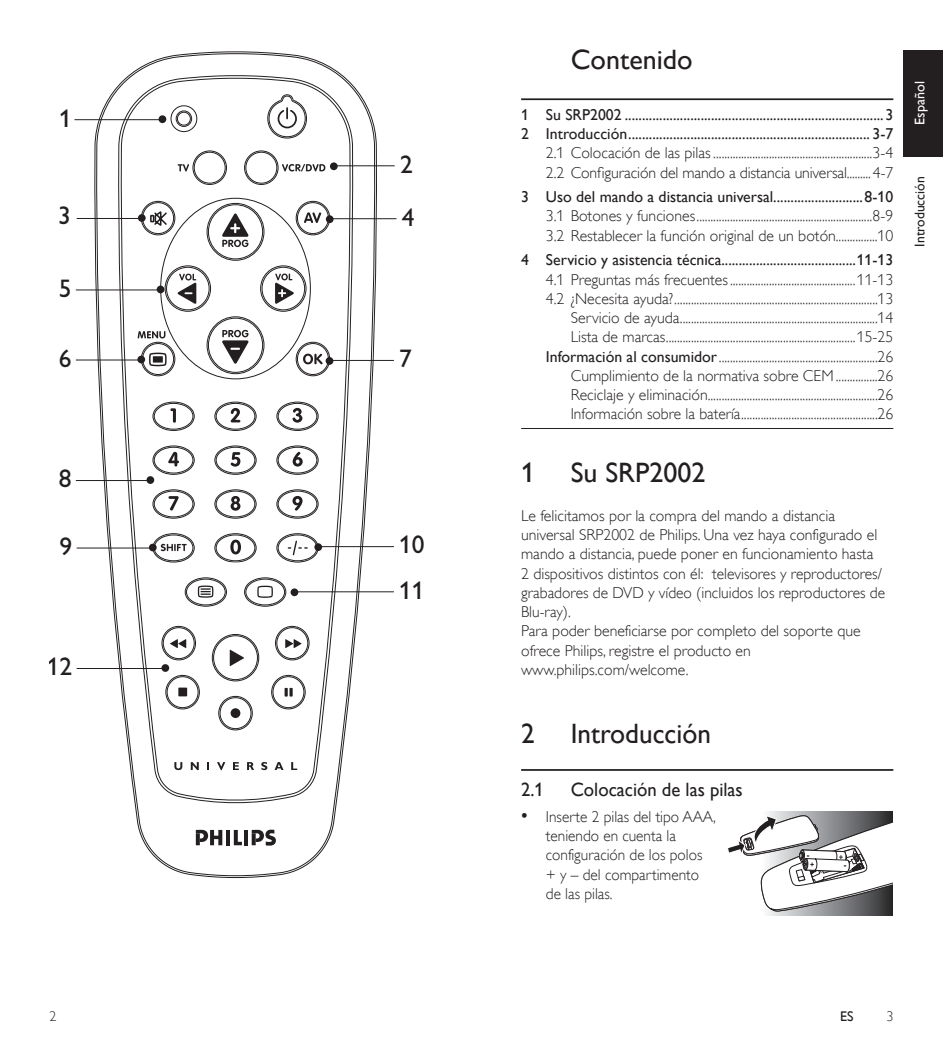
<style>
.page{position:relative;width:943px;height:1042px;background:#fff}
.page>*{position:absolute;margin:0;border:0;box-sizing:border-box;transform-origin:0 0}
.t1{font:28px "Gill Sans Alt One WGL";color:#231f20}
.t2{font:25.55px/45.5px "Gill Sans Alt One WGL";color:#231f20}
.t3{font:19.25px "Gill Sans Alt One WGL";color:#231f20}
.t4{font:15.75px/19.2px "Gill Sans Alt One WGL Light";color:#231f20}
.t5{font:15.75px/19.2px "Gill Sans Alt One WGL";color:#231f20}
.t6{font:14px "Gill Sans Alt One WGL";color:#231f20}
.t7{font:14px "Gill Sans Alt One WGL";color:#fff}
.t8{font:14px "Gill Sans Alt One WGL Light";color:#231f20}
.s1{font-family:"Gill Sans Alt One WGL"}
.s2{font-family:"Gill Sans Alt One WGL";font-size:19.25px}
</style>
<div class="page">
<div style="left:903px;top:50px;width:40px;height:106px;background:#231f20"></div>
<svg style="left:93px;top:51px;width:285px;height:827px"></svg>
<svg style="left:252px;top:829px;width:24px;height:17px"></svg>
<hr style="left:226px;top:830px;width:4px;height:15px;background:#231f20">
<hr style="left:244px;top:830px;width:4px;height:15px;background:#231f20">
<svg style="left:234px;top:830px;width:8px;height:15px"></svg>
<svg style="left:196px;top:830px;width:26px;height:15px"></svg>
<svg style="left:196px;top:833px;width:4px;height:12px"></svg>
<svg style="left:174px;top:762px;width:8px;height:8px"></svg>
<svg style="left:191px;top:762px;width:8px;height:8px"></svg>
<svg style="left:207px;top:762px;width:2px;height:8px"></svg>
<svg style="left:217px;top:762px;width:8px;height:8px"></svg>
<svg style="left:233px;top:762px;width:6px;height:8px"></svg>
<svg style="left:247px;top:762px;width:7px;height:8px"></svg>
<svg style="left:261px;top:762px;width:6px;height:8px"></svg>
<svg style="left:274px;top:762px;width:9px;height:8px"></svg>
<svg style="left:291px;top:762px;width:6px;height:8px"></svg>
<svg style="left:138px;top:93px;width:192px;height:637px"></svg>
<hr style="left:74px;top:119px;width:87px;height:1px;background:#231f20">
<div style="left:158px;top:115px;width:8px;height:8px;background:#231f20;border-radius:50%"></div>
<hr style="left:77px;top:218px;width:64px;height:1px;background:#231f20">
<div style="left:138px;top:214px;width:8px;height:8px;background:#231f20;border-radius:50%"></div>
<hr style="left:76px;top:289px;width:84px;height:1px;background:#231f20">
<div style="left:157px;top:286px;width:7px;height:7px;background:#231f20;border-radius:50%"></div>
<hr style="left:335px;top:165px;width:59px;height:1px;background:#231f20">
<div style="left:330px;top:162px;width:8px;height:8px;background:#231f20;border-radius:50%"></div>
<hr style="left:330px;top:218px;width:66px;height:1px;background:#231f20">
<div style="left:326px;top:215px;width:7px;height:8px;background:#231f20;border-radius:50%"></div>
<hr style="left:76px;top:359px;width:64px;height:1px;background:#231f20">
<div style="left:137px;top:356px;width:8px;height:7px;background:#231f20;border-radius:50%"></div>
<hr style="left:330px;top:360px;width:64px;height:1px;background:#231f20">
<div style="left:325px;top:357px;width:8px;height:8px;background:#231f20;border-radius:50%"></div>
<hr style="left:76px;top:480px;width:73px;height:1px;background:#231f20">
<div style="left:146px;top:476px;width:8px;height:8px;background:#231f20;border-radius:50%"></div>
<hr style="left:77px;top:547px;width:75px;height:1px;background:#231f20">
<div style="left:149px;top:544px;width:8px;height:7px;background:#231f20;border-radius:50%"></div>
<hr style="left:77px;top:668px;width:87px;height:1px;background:#231f20">
<div style="left:161px;top:664px;width:8px;height:8px;background:#231f20;border-radius:50%"></div>
<hr style="left:319px;top:546px;width:75px;height:1px;background:#231f20">
<div style="left:314px;top:543px;width:8px;height:8px;background:#231f20;border-radius:50%"></div>
<hr style="left:295px;top:591px;width:99px;height:1px;background:#231f20">
<div style="left:290px;top:588px;width:8px;height:8px;background:#231f20;border-radius:50%"></div>
<hr style="left:521px;top:98px;width:372px;height:2px;background:#231f20">
<hr style="left:521px;top:428px;width:372px;height:1px;background:#231f20">
<hr style="left:521px;top:769px;width:372px;height:2px;background:#231f20">
<svg style="left:767px;top:811px;width:125px;height:104px"></svg>
<svg style="left:727px;top:813px;width:165px;height:98px"></svg>
<h2 class="t2" style="left:59px;top:95px;width:14px">1</h2>
<h2 class="t2" style="left:400px;top:142px;width:14px">2</h2>
<h2 class="t2" style="left:58px;top:193px;width:14px">3</h2>
<h2 class="t2" style="left:401px;top:194px;width:14px">4</h2>
<h2 class="t2" style="left:59px;top:265px;width:14px">5</h2>
<h2 class="t2" style="left:59px;top:335px;width:14px">6</h2>
<h2 class="t2" style="left:399px;top:336px;width:14px">7</h2>
<h2 class="t2" style="left:59px;top:456px;width:14px">8</h2>
<h2 class="t2" style="left:60px;top:523px;width:14px">9</h2>
<h2 class="t2" style="left:47px;top:644px;width:27px">12</h2>
<h2 class="t2" style="left:399px;top:521px;width:27px">10<br>11</h2>
<h1 class="t1" style="left:570px;top:41px;width:123px">Contenido</h1>
<p class="t5" style="left:521px;top:105px;width:374px">1 Su SRP2002 ...........................................................................3<br>2 Introducción...................................................................... 3-7</p>
<p class="t4" style="left:546px;top:144px;width:349px">2.1 Colocación de las pilas .........................................................3-4<br>2.2 Configuración del mando a distancia universal......... 4-7</p>
<p class="t5" style="left:521px;top:187px;width:374px">3 Uso del mando a distancia universal..........................8-10</p>
<p class="t4" style="left:546px;top:207px;width:349px">3.1 Botones y funciones...............................................................8-9<br>3.2 Restablecer la función original de un botón...............10</p>
<p class="t5" style="left:521px;top:250px;width:374px">4 Servicio y asistencia técnica.......................................11-13</p>
<p class="t4" style="left:546px;top:270px;width:349px;text-align:right">4.1 Preguntas más frecuentes.............................................11-13<br>4.2 ¿Necesita ayuda?.........................................................................13<br>Servicio de ayuda.......................................................................14<br>Lista de marcas....................................................................15-25<br><span class="s1">Información al consumidor</span>.........................................................26<br>Cumplimiento de la normativa sobre CEM...............26<br>Reciclaje y eliminación.............................................................26<br>Información sobre la batería.................................................26</p>
<h1 class="t1" style="left:521px;top:454px;width:15px">1</h1>
<h1 class="t1" style="left:570px;top:454px;width:136px">Su SRP2002</h1>
<p class="t4" style="left:521px;top:506px;width:365px">Le felicitamos por la compra del mando a distancia universal SRP2002 de Philips. Una vez haya configurado el mando a distancia, puede poner en funcionamiento hasta 2 dispositivos distintos con él: televisores y reproductores/ grabadores de DVD y vídeo (incluidos los reproductores de Blu-ray).<br>Para poder beneficiarse por completo del soporte que ofrece Philips, registre el producto en www.philips.com/welcome.</p>
<h1 class="t1" style="left:521px;top:714px;width:15px">2</h1>
<h1 class="t1" style="left:570px;top:714px;width:142px">Introducción</h1>
<p class="t3" style="left:521px;top:776px;width:24px">2.1</p>
<p class="t3" style="left:570px;top:776px;width:173px">Colocación de las pilas</p>
<p class="t4" style="left:546px;top:807px;width:171px;text-indent:-25px"><span class="s2">•</span> Inserte 2 pilas del tipo AAA, teniendo en cuenta la configuración de los polos + y – del compartimento de las pilas.</p>
<p class="t7" style="left:910px;top:125px;width:45px;rotate:-90deg">Español</p>
<p class="t6" style="left:910px;top:247px;width:72px;rotate:-90deg">Introducción</p>
<p class="t8" style="left:50px;top:1006px;width:8px">2</p>
<p class="t6" style="left:840px;top:1006px;width:15px">ES</p>
<p class="t8" style="left:886px;top:1006px;width:8px">3</p>
</div>
